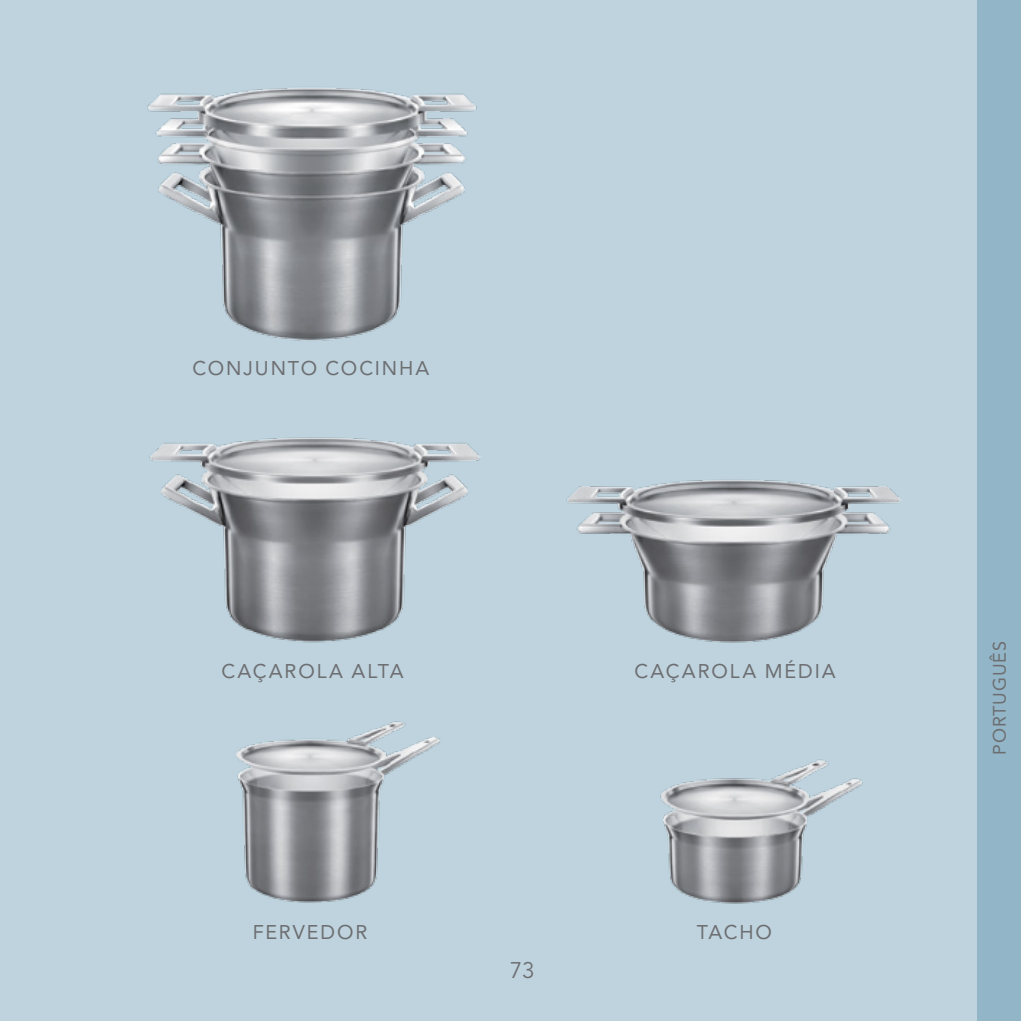
<style>
.page{position:relative;width:1021px;height:1021px;background:#fff}
.page>*{position:absolute;margin:0;border:0;box-sizing:border-box;transform-origin:0 0}
.t1{font:22.5px "Avenir LT Std";color:#6d6e71}
.t2{font:19.8px "Avenir LT Std";letter-spacing:.095em;color:#6d6e71}
.t3{font:18px "Avenir LT Std";letter-spacing:.05em;color:#6d6e71}
</style>
<div class="page">
<div style="left:0;top:0;width:1020px;height:1020px;background:#bed3de"></div>
<div style="left:977px;top:0;width:43px;height:1020px;background:#92b6c7"></div>
<img style="left:660px;top:759px;width:203px;height:145px">
<img style="left:236px;top:721px;width:204px;height:182px">
<img style="left:149px;top:437px;width:331px;height:206px">
<img style="left:566px;top:479px;width:335px;height:164px">
<img style="left:147px;top:88px;width:330px;height:253px">
<p class="t2" style="left:192px;top:356px;width:238px">CONJUNTO COCINHA</p>
<p class="t2" style="left:221px;top:659px;width:184px">CAÇAROLA ALTA</p>
<p class="t2" style="left:634px;top:659px;width:202px">CAÇAROLA MÉDIA</p>
<p class="t2" style="left:253px;top:920px;width:116px">FERVEDOR</p>
<p class="t2" style="left:696px;top:920px;width:77px">TACHO</p>
<p class="t1" style="left:510px;top:957px;width:26px">73</p>
<p class="t3" style="left:989px;top:754px;width:115px;rotate:-90deg">PORTUGUÊS</p>
</div>
